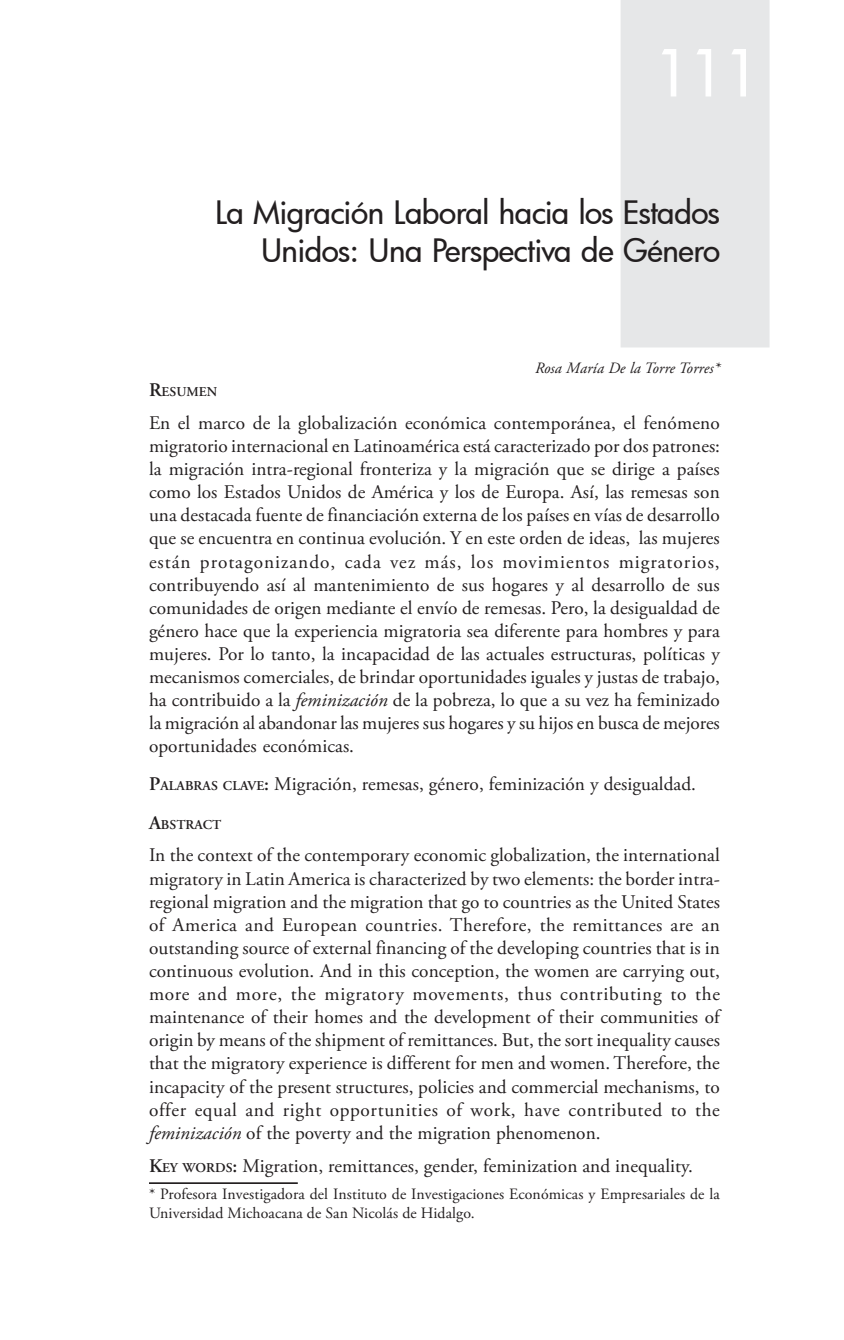
<style>
.page{position:relative;width:844px;height:1340px;background:#fff}
.page>*{position:absolute;margin:0;border:0;box-sizing:border-box;transform-origin:0 0}
.t1{font:500 63px "Futura";color:#fff}
.t2{font:500 31.5px/37.8px "Futura";letter-spacing:-.015em;color:#231f20;text-align:right}
.t3{font:19.25px/23.1px "Adobe Garamond Pro";letter-spacing:.005em;color:#231f20;text-align:justify}
.t4{font:15.75px/18.9px "Adobe Garamond Pro";letter-spacing:.005em;color:#231f20}
.t5{font:italic 15.75px "Adobe Garamond Pro";letter-spacing:.005em;color:#231f20}
.t6{font:600 13.47px "Adobe Garamond Pro";letter-spacing:.005em;color:#231f20}
.s1{font-size:19.25px}
.s2{font-style:italic}
.s3{font-weight:600}
.s4{font-weight:600;font-size:13.47px}
</style>
<div class="page">
<div style="left:620px;top:0;width:149px;height:347px;background:#e6e7e8;border:2px solid #e6e7e8"></div>
<hr style="left:149px;top:1182px;width:149px;height:1px;background:#231f20">
<h1 class="t1" style="left:653px;top:31px;width:108px">111</h1>
<h2 class="t2" style="left:215px;top:193px;width:506px">La Migración Laboral hacia los Estados<br>Unidos: Una Perspectiva de Género</h2>
<p class="t5" style="left:535px;top:361px;width:186px">Rosa María De la Torre Torres*</p>
<p class="t6" style="left:149px;top:386px;width:70px"><span class="s1">R</span>ESUMEN</p>
<p class="t3" style="left:149px;top:413px;width:572px">En el marco de la globalización económica contemporánea, el fenómeno migratorio internacional en Latinoamérica está caracterizado por dos patrones: la migración intra-regional fronteriza y la migración que se dirige a países como los Estados Unidos de América y los de Europa. Así, las remesas son una destacada fuente de financiación externa de los países en vías de desarrollo que se encuentra en continua evolución. Y en este orden de ideas, las mujeres están protagonizando, cada vez más, los movimientos migratorios, contribuyendo así al mantenimiento de sus hogares y al desarrollo de sus comunidades de origen mediante el envío de remesas. Pero, la desigualdad de género hace que la experiencia migratoria sea diferente para hombres y para mujeres. Por lo tanto, la incapacidad de las actuales estructuras, políticas y mecanismos comerciales, de brindar oportunidades iguales y justas de trabajo, ha contribuido a la <span class="s2">feminización</span> de la pobreza, lo que a su vez ha feminizado la migración al abandonar las mujeres sus hogares y su hijos en busca de mejores oportunidades económicas.</p>
<p class="t3" style="left:149px;top:774px;width:548px"><span class="s3">P</span><span class="s4">ALABRAS CLAVE</span><span class="s3">:</span> Migración, remesas, género, feminización y desigualdad.</p>
<p class="t6" style="left:149px;top:818px;width:74px"><span class="s1">A</span>BSTRACT</p>
<p class="t3" style="left:149px;top:845px;width:572px">In the context of the contemporary economic globalization, the international migratory in Latin America is characterized by two elements: the border intra&shy;regional migration and the migration that go to countries as the United States of America and European countries. Therefore, the remittances are an outstanding source of external financing of the developing countries that is in continuous evolution. And in this conception, the women are carrying out, more and more, the migratory movements, thus contributing to the maintenance of their homes and the development of their communities of origin by means of the shipment of remittances. But, the sort inequality causes that the migratory experience is different for men and women. Therefore, the incapacity of the present structures, policies and commercial mechanisms, to offer equal and right opportunities of work, have contributed to the <span class="s2">feminización</span> of the poverty and the migration phenomenon.</p>
<p class="t3" style="left:149px;top:1155px;width:545px"><span class="s3">K</span><span class="s4">EY WORDS</span><span class="s3">:</span> Migration, remittances, gender, feminization and inequality.</p>
<p class="t4" style="left:149px;top:1185px;width:572px">* Profesora Investigadora del Instituto de Investigaciones Económicas y Empresariales de la<br>Universidad Michoacana de San Nicolás de Hidalgo.</p>
</div>
